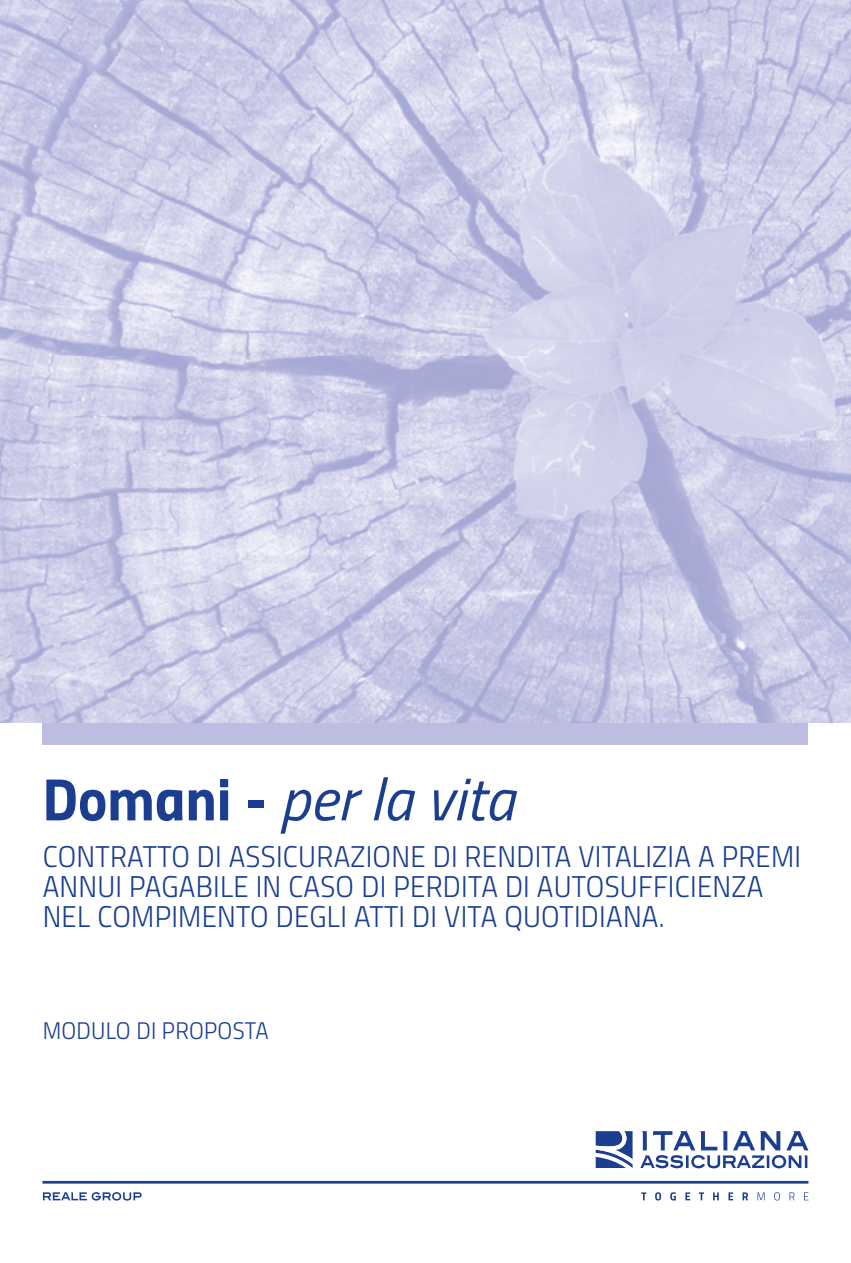
<style>
.page{position:relative;width:851px;height:1263px;background:#fff}
.page>*{position:absolute;margin:0;border:0;box-sizing:border-box;transform-origin:0 0}
.t1{font:italic 60px "Titillium";color:#1b3e90}
.t2{font:30px/30px "Titillium Light Upright";letter-spacing:.01em;color:#1b3e90}
.t3{font:24px "Titillium Light Upright";letter-spacing:.01em;color:#1b3e90}
.s1{font-family:"Titillium Bold Upright";font-style:normal}
</style>
<div class="page">
<div style="left:43px;top:723px;width:765px;height:21px;background:#bcbde0"></div>
<img style="left:0;top:0;width:850px;height:723px">
<hr style="left:43px;top:1181px;width:765px;height:2px;background:#1b3e90">
<svg style="left:595px;top:1131px;width:37px;height:37px"></svg>
<svg style="left:640px;top:1131px;width:168px;height:37px"></svg>
<svg style="left:43px;top:1192px;width:98px;height:8px"></svg>
<svg style="left:641px;top:1192px;width:167px;height:8px"></svg>
<h1 class="t1" style="left:43px;top:755px;width:473px"><span class="s1">Domani -</span> per la vita</h1>
<p class="t2" style="left:43px;top:839px;width:760px">CONTRATTO DI ASSICURAZIONE DI RENDITA VITALIZIA A PREMI<br>ANNUI PAGABILE IN CASO DI PERDITA DI AUTOSUFFICIENZA<br>NEL COMPIMENTO DEGLI ATTI DI VITA QUOTIDIANA.</p>
<p class="t3" style="left:43px;top:1013px;width:227px">MODULO DI PROPOSTA</p>
</div>
